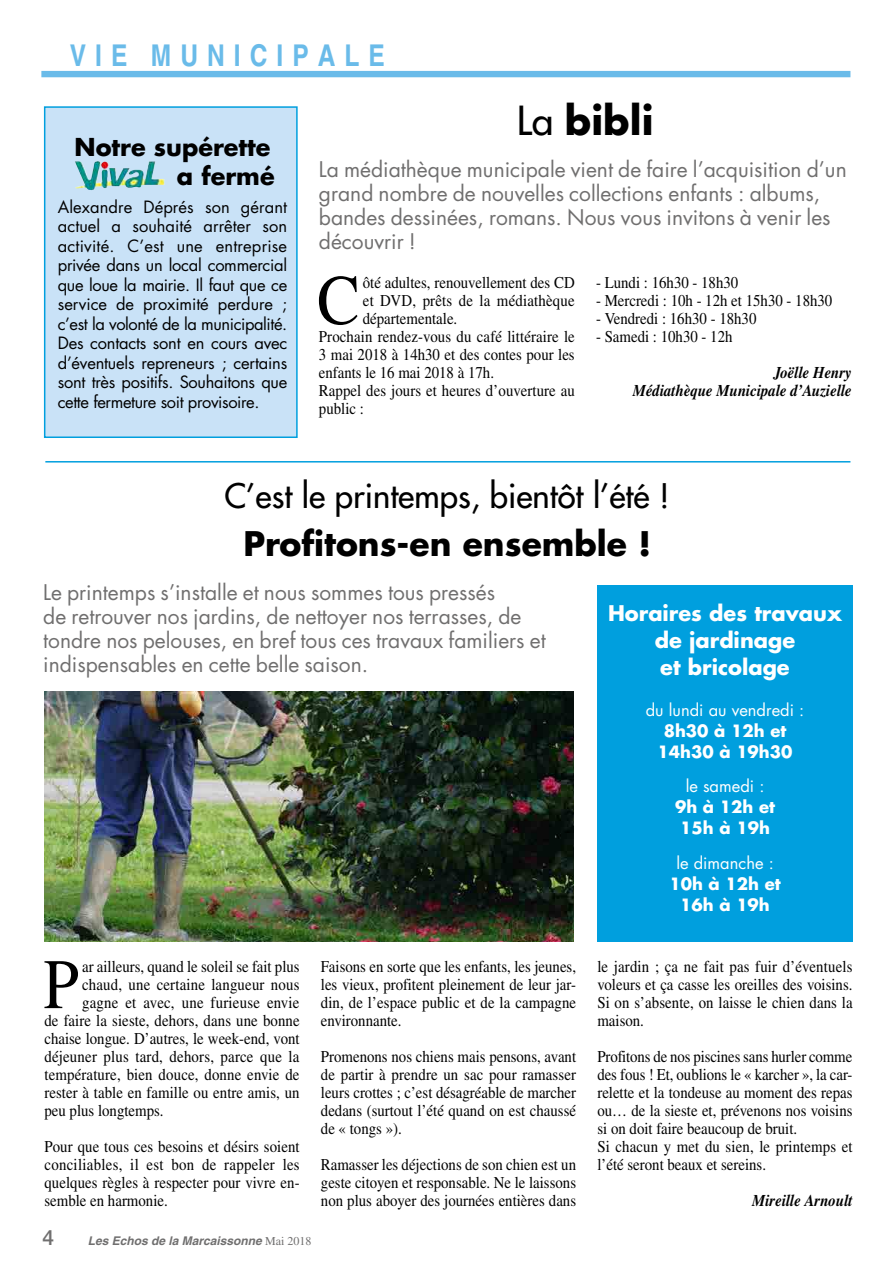
<style>
.page{position:relative;width:893px;height:1263px;background:#fff}
.page>*{position:absolute;margin:0;border:0;box-sizing:border-box;transform-origin:0 0}
.t1{font:70.95px "Times";color:#000;scale:.9 1}
.t2{font:700 39px "Futura";color:#000}
.t3{font:33px "Futura";color:#000}
.t4{font:700 33px "Futura";color:#000}
.t5{font:700 condensed 30px "Helvetica";letter-spacing:.3em;color:#6abbe9}
.t6{font:700 24px/28.5px "Futura";color:#000;text-align:right}
.t7{font:21px/24px "Futura";color:#706f6f}
.t8{font:700 21px/27px "Futura";color:#fff;text-align:center}
.t9{font:500 21px "Helvetica Neue";color:#706f6f}
.t10{font:16.5px/18px "Times";color:#000;text-align:justify;scale:.9 1}
.t11{font:16.5px/19.5px "Futura";letter-spacing:-.025em;color:#000;text-align:justify}
.t12{font:italic 700 16.5px/18px "Times";color:#000;text-align:right;scale:.9 1}
.t13{font:700 16.5px/21px "Futura";color:#fff;text-align:center}
.t14{font:16.5px "Futura";color:#fff}
.t15{font:italic 700 12px "Helvetica";color:#706f6f}
.s1{font-weight:400}
.s2{font-family:"Times";font-weight:400;font-style:normal}
</style>
<div class="page">
<div style="left:44px;top:106px;width:254px;height:332px;background:#c9e2f7;border:2px solid #009fde"></div>
<div style="left:41px;top:71px;width:809px;height:6px;background:#6abbe9"></div>
<img style="left:75px;top:161px;width:89px;height:29px">
<div style="left:597px;top:585px;width:256px;height:356px;background:#009fde"></div>
<img style="left:45px;top:691px;width:528px;height:251px">
<hr style="left:45px;top:461px;width:805px;height:1px;background:#009fde">
<h3 class="t5" style="left:70px;top:37px;width:317px">VIE MUNICIPALE</h3>
<h3 class="t6" style="left:75px;top:133px;width:202px">Notre supérette a fermé</h3>
<p class="t11" style="left:58px;top:197px;width:231px">Alexandre Déprés son gérant actuel a souhaité arrêter son activité. C’est une entreprise privée dans un local commercial que loue la mairie. Il faut que ce service de proximité perdure ; c’est la volonté de la municipalité.<br>Des contacts sont en cours avec d’éventuels repreneurs ; certains sont très positifs. Souhaitons que cette fermeture soit provisoire.</p>
<h2 class="t2" style="left:517px;top:95px;width:138px"><span class="s1">La</span> bibli</h2>
<p class="t7" style="left:319px;top:157px;width:529px">La médiathèque municipale vient de faire l’acquisition d’un grand nombre de nouvelles collections enfants : albums, bandes dessinées, romans. Nous vous invitons à venir les découvrir !</p>
<h1 class="t1" style="left:317px;top:260px;width:49px">C</h1>
<p class="t10" style="left:363px;top:273px;width:237px">ôté adultes, renouvellement des CD</p>
<p class="t10" style="left:363px;top:291px;width:237px">et DVD, prêts de la médiathèque</p>
<p class="t10" style="left:363px;top:309px;width:106px">départementale.</p>
<p class="t10" style="left:319px;top:327px;width:286px">Prochain rendez-vous du café littéraire le</p>
<p class="t10" style="left:319px;top:345px;width:286px">3 mai 2018 à 14h30 et des contes pour les</p>
<p class="t10" style="left:319px;top:363px;width:196px">enfants le 16 mai 2018 à 17h.</p>
<p class="t10" style="left:319px;top:381px;width:286px">Rappel des jours et heures d’ouverture au</p>
<p class="t10" style="left:319px;top:399px;width:51px">public :</p>
<p class="t10" style="left:596px;top:273px;width:160px">- Lundi : 16h30 - 18h30</p>
<p class="t10" style="left:596px;top:291px;width:264px">- Mercredi : 10h - 12h et 15h30 - 18h30</p>
<p class="t10" style="left:596px;top:309px;width:180px">- Vendredi : 16h30 - 18h30</p>
<p class="t10" style="left:596px;top:327px;width:153px">- Samedi : 10h30 - 12h</p>
<p class="t12" style="left:633px;top:363px;width:245px">Joëlle Henry<br>Médiathèque Municipale d’Auzielle</p>
<h3 class="t3" style="left:225px;top:474px;width:447px">C’est le printemps, bientôt l’été !</h3>
<h3 class="t4" style="left:243px;top:521px;width:409px">Profitons-en ensemble !</h3>
<p class="t7" style="left:43px;top:580px;width:504px">Le printemps s’installe et nous sommes tous pressés<br>de retrouver nos jardins, de nettoyer nos terrasses, de tondre nos pelouses, en bref tous ces travaux familiers et indispensables en cette belle saison.</p>
<h1 class="t1" style="left:43px;top:944px;width:41px">P</h1>
<p class="t10" style="left:82px;top:957px;width:243px">ar ailleurs, quand le soleil se fait plus</p>
<p class="t10" style="left:82px;top:975px;width:243px">chaud, une certaine langueur nous</p>
<p class="t10" style="left:82px;top:993px;width:243px">gagne et avec, une furieuse envie</p>
<p class="t10" style="left:44px;top:1011px;width:285px">de faire la sieste, dehors, dans une bonne</p>
<p class="t10" style="left:44px;top:1029px;width:285px">chaise longue. D’autres, le week-end, vont</p>
<p class="t10" style="left:44px;top:1047px;width:285px">déjeuner plus tard, dehors, parce que la</p>
<p class="t10" style="left:44px;top:1065px;width:285px">température, bien douce, donne envie de</p>
<p class="t10" style="left:44px;top:1083px;width:285px">rester à table en famille ou entre amis, un</p>
<p class="t10" style="left:44px;top:1101px;width:134px">peu plus longtemps.</p>
<p class="t10" style="left:44px;top:1137px;width:285px">Pour que tous ces besoins et désirs soient conciliables, il est bon de rappeler les quelques règles à respecter pour vivre en&shy;semble en harmonie.</p>
<p class="t9" style="left:43px;top:1220px;width:13px">4</p>
<p class="t15" style="left:88px;top:1233px;width:225px">Les Echos de la Marcaissonne <span class="s2">Mai 2018</span></p>
<p class="t10" style="left:321px;top:957px;width:285px">Faisons en sorte que les enfants, les jeunes, les vieux, profitent pleinement de leur jar&shy;din, de l’espace public et de la campagne environnante.</p>
<p class="t10" style="left:321px;top:1047px;width:285px">Promenons nos chiens mais pensons, avant de partir à prendre un sac pour ramasser leurs crottes ; c’est désagréable de marcher dedans (surtout l’été quand on est chaussé de « tongs »).</p>
<p class="t10" style="left:321px;top:1155px;width:285px">Ramasser les déjections de son chien est un geste citoyen et responsable. Ne le laissons non plus aboyer des journées entières dans</p>
<p class="t8" style="left:608px;top:600px;width:235px">Horaires des travaux de jardinage<br>et bricolage</p>
<p class="t14" style="left:646px;top:699px;width:160px">du lundi au vendredi :</p>
<p class="t13" style="left:658px;top:720px;width:136px">8h30 à 12h et<br>14h30 à 19h30</p>
<p class="t14" style="left:686px;top:776px;width:80px">le samedi :</p>
<p class="t13" style="left:675px;top:796px;width:102px">9h à 12h et<br>15h à 19h</p>
<p class="t14" style="left:676px;top:852px;width:99px">le dimanche :</p>
<p class="t13" style="left:669px;top:873px;width:113px">10h à 12h et<br>16h à 19h</p>
<p class="t10" style="left:597px;top:957px;width:285px">le jardin ; ça ne fait pas fuir d’éventuels voleurs et ça casse les oreilles des voisins.<br>Si on s’absente, on laisse le chien dans la maison.</p>
<p class="t10" style="left:597px;top:1047px;width:285px;text-align:left">Profitons de nos piscines sans hurler comme des fous ! Et, oublions le « karcher », la car&shy;relette et la tondeuse au moment des repas ou… de la sieste et, prévenons nos voisins si on doit faire beaucoup de bruit.<br>Si chacun y met du sien, le printemps et l’été seront beaux et sereins.</p>
<p class="t12" style="left:752px;top:1191px;width:113px">Mireille Arnoult</p>
</div>
